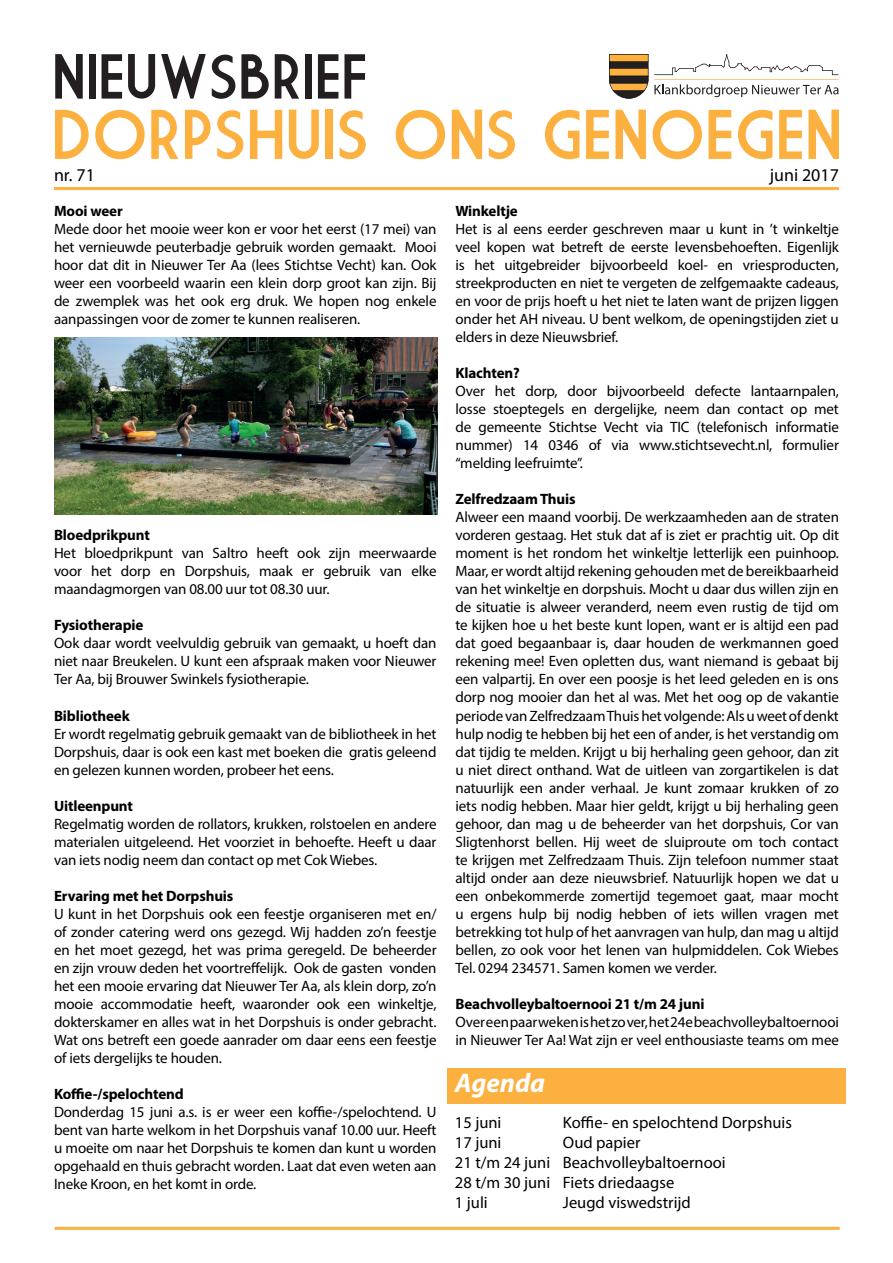
<style>
.page{position:relative;width:893px;height:1263px;background:#fff}
.page>*{position:absolute;margin:0;border:0;box-sizing:border-box;transform-origin:0 0}
.t1{font:italic 700 27px "Myriad Pro";color:#fff}
.t2{font:18px "Myriad Pro";color:#000}
.t3{font:16.5px/19.8px "Myriad Pro";color:#000}
.t4{font:15px/18px "Myriad Pro";letter-spacing:-.01em;color:#000;text-align:justify}
.t5{font:700 15px "Myriad Pro";letter-spacing:-.01em;color:#000}
</style>
<div class="page">
<div style="left:447px;top:1068px;width:399px;height:35px;background:#fbb03f"></div>
<hr style="left:54px;top:187px;width:785px;height:3px;background:#fbb03f">
<hr style="left:55px;top:1227px;width:785px;height:3px;background:#fbb03f">
<svg style="left:55px;top:54px;width:28px;height:45px"></svg>
<div style="left:89px;top:54px;width:6px;height:45px;background:#231f20"></div>
<svg style="left:102px;top:54px;width:20px;height:45px"></svg>
<svg style="left:128px;top:54px;width:27px;height:45px"></svg>
<svg style="left:161px;top:54px;width:45px;height:45px"></svg>
<svg style="left:212px;top:55px;width:23px;height:44px"></svg>
<svg style="left:241px;top:54px;width:28px;height:45px"></svg>
<svg style="left:275px;top:54px;width:24px;height:45px"></svg>
<div style="left:305px;top:54px;width:7px;height:45px;background:#231f20"></div>
<svg style="left:318px;top:54px;width:20px;height:45px"></svg>
<svg style="left:344px;top:54px;width:21px;height:45px"></svg>
<svg style="left:55px;top:110px;width:34px;height:49px"></svg>
<svg style="left:95px;top:110px;width:50px;height:49px"></svg>
<svg style="left:151px;top:110px;width:27px;height:49px"></svg>
<svg style="left:185px;top:110px;width:26px;height:49px"></svg>
<svg style="left:217px;top:110px;width:26px;height:49px"></svg>
<svg style="left:250px;top:110px;width:32px;height:49px"></svg>
<svg style="left:289px;top:110px;width:30px;height:49px"></svg>
<div style="left:325px;top:110px;width:8px;height:49px;background:#fbb03f"></div>
<svg style="left:340px;top:110px;width:26px;height:49px"></svg>
<svg style="left:396px;top:110px;width:49px;height:49px"></svg>
<svg style="left:452px;top:110px;width:30px;height:49px"></svg>
<svg style="left:489px;top:110px;width:26px;height:49px"></svg>
<svg style="left:545px;top:110px;width:34px;height:49px"></svg>
<svg style="left:586px;top:110px;width:23px;height:49px"></svg>
<svg style="left:615px;top:110px;width:31px;height:49px"></svg>
<svg style="left:653px;top:110px;width:49px;height:49px"></svg>
<svg style="left:709px;top:110px;width:22px;height:49px"></svg>
<svg style="left:738px;top:110px;width:34px;height:49px"></svg>
<svg style="left:779px;top:110px;width:23px;height:49px"></svg>
<svg style="left:808px;top:110px;width:31px;height:49px"></svg>
<svg style="left:609px;top:54px;width:230px;height:45px"></svg>
<img style="left:54px;top:337px;width:383px;height:177px">
<p class="t2" style="left:54px;top:164px;width:42px">nr. 71</p>
<p class="t2" style="left:770px;top:164px;width:71px">juni 2017</p>
<p class="t5" style="left:54px;top:202px;width:70px">Mooi weer</p>
<p class="t4" style="left:54px;top:220px;width:384px">Mede door het mooie weer kon er voor het eerst (17 mei) van het vernieuwde peuterbadje gebruik worden gemaakt. Mooi hoor dat dit in Nieuwer Ter Aa (lees Stichtse Vecht) kan. Ook weer een voorbeeld waarin een klein dorp groot kan zijn. Bij de zwemplek was het ook erg druk. We hopen nog enkele aanpassingen voor de zomer te kunnen realiseren.</p>
<p class="t5" style="left:455px;top:202px;width:64px">Winkeltje</p>
<p class="t4" style="left:455px;top:220px;width:385px">Het is al eens eerder geschreven maar u kunt in ’t winkeltje veel kopen wat betreft de eerste levensbehoeften. Eigenlijk is het uitgebreider bijvoorbeeld koel- en vriesproducten, streekproducten en niet te vergeten de zelfgemaakte cadeaus, en voor de prijs hoeft u het niet te laten want de prijzen liggen onder het AH niveau. U bent welkom, de openingstijden ziet u elders in deze Nieuwsbrief.</p>
<p class="t5" style="left:455px;top:364px;width:66px">Klachten?</p>
<p class="t4" style="left:455px;top:382px;width:385px">Over het dorp, door bijvoorbeeld defecte lantaarnpalen, losse stoeptegels en dergelijke, neem dan contact op met de gemeente Stichtse Vecht via TIC (telefonisch informatie nummer) 14 0346 of via www.stichtsevecht.nl, formulier “melding leefruimte”.</p>
<p class="t5" style="left:455px;top:490px;width:122px">Zelfredzaam Thuis</p>
<p class="t4" style="left:455px;top:508px;width:385px">Alweer een maand voorbij. De werkzaamheden aan de straten vorderen gestaag. Het stuk dat af is ziet er prachtig uit. Op dit moment is het rondom het winkeltje letterlijk een puinhoop.<br>Maar, er wordt altijd rekening gehouden met de bereikbaarheid van het winkeltje en dorpshuis. Mocht u daar dus willen zijn en de situatie is alweer veranderd, neem even rustig de tijd om te kijken hoe u het beste kunt lopen, want er is altijd een pad dat goed begaanbaar is, daar houden de werkmannen goed rekening mee! Even opletten dus, want niemand is gebaat bij een valpartij. En over een poosje is het leed geleden en is ons dorp nog mooier dan het al was. Met het oog op de vakantie periode van Zelfredzaam Thuis het volgende: Als u weet of denkt hulp nodig te hebben bij het een of ander, is het verstandig om dat tijdig te melden. Krijgt u bij herhaling geen gehoor, dan zit u niet direct onthand. Wat de uitleen van zorgartikelen is dat natuurlijk een ander verhaal. Je kunt zomaar krukken of zo iets nodig hebben. Maar hier geldt, krijgt u bij herhaling geen gehoor, dan mag u de beheerder van het dorpshuis, Cor van Sligtenhorst bellen. Hij weet de sluiproute om toch contact te krijgen met Zelfredzaam Thuis. Zijn telefoon nummer staat altijd onder aan deze nieuwsbrief. Natuurlijk hopen we dat u een onbekommerde zomertijd tegemoet gaat, maar mocht u ergens hulp bij nodig hebben of iets willen vragen met betrekking tot hulp of het aanvragen van hulp, dan mag u altijd bellen, zo ook voor het lenen van hulpmiddelen. Cok Wiebes Tel. 0294 234571. Samen komen we verder.</p>
<p class="t5" style="left:455px;top:994px;width:250px">Beachvolleybaltoernooi 21 t/m 24 juni</p>
<p class="t4" style="left:455px;top:1012px;width:385px">Over een paar weken is het zo ver, het 24e beachvolleybaltoernooi in Nieuwer Ter Aa! Wat zijn er veel enthousiaste teams om mee</p>
<p class="t5" style="left:54px;top:526px;width:97px">Bloedprikpunt</p>
<p class="t4" style="left:54px;top:544px;width:384px">Het bloedprikpunt van Saltro heeft ook zijn meerwaarde voor het dorp en Dorpshuis, maak er gebruik van elke maandagmorgen van 08.00 uur tot 08.30 uur.</p>
<p class="t5" style="left:54px;top:616px;width:91px">Fysiotherapie</p>
<p class="t4" style="left:54px;top:634px;width:384px">Ook daar wordt veelvuldig gebruik van gemaakt, u hoeft dan niet naar Breukelen. U kunt een afspraak maken voor Nieuwer Ter Aa, bij Brouwer Swinkels fysiotherapie.</p>
<p class="t5" style="left:54px;top:706px;width:77px">Bibliotheek</p>
<p class="t4" style="left:54px;top:724px;width:384px">Er wordt regelmatig gebruik gemaakt van de bibliotheek in het Dorpshuis, daar is ook een kast met boeken die gratis geleend en gelezen kunnen worden, probeer het eens.</p>
<p class="t5" style="left:54px;top:796px;width:81px">Uitleenpunt</p>
<p class="t4" style="left:54px;top:814px;width:384px">Regelmatig worden de rollators, krukken, rolstoelen en andere materialen uitgeleend. Het voorziet in behoefte. Heeft u daar van iets nodig neem dan contact op met Cok Wiebes.</p>
<p class="t5" style="left:54px;top:886px;width:181px">Ervaring met het Dorpshuis</p>
<p class="t4" style="left:54px;top:904px;width:384px">U kunt in het Dorpshuis ook een feestje organiseren met en/ of zonder catering werd ons gezegd. Wij hadden zo’n feestje en het moet gezegd, het was prima geregeld. De beheerder en zijn vrouw deden het voortreffelijk. Ook de gasten vonden het een mooie ervaring dat Nieuwer Ter Aa, als klein dorp, zo’n mooie accommodatie heeft, waaronder ook een winkeltje, dokterskamer en alles wat in het Dorpshuis is onder gebracht.<br>Wat ons betreft een goede aanrader om daar eens een feestje of iets dergelijks te houden.</p>
<p class="t5" style="left:54px;top:1084px;width:131px">Koffie-/spelochtend</p>
<p class="t4" style="left:54px;top:1102px;width:384px">Donderdag 15 juni a.s. is er weer een koffie-/spelochtend. U bent van harte welkom in het Dorpshuis vanaf 10.00 uur. Heeft u moeite om naar het Dorpshuis te komen dan kunt u worden opgehaald en thuis gebracht worden. Laat dat even weten aan Ineke Kroon, en het komt in orde.</p>
<h1 class="t1" style="left:455px;top:1065px;width:92px">Agenda</h1>
<p class="t3" style="left:455px;top:1113px;width:48px">15 juni</p>
<p class="t3" style="left:563px;top:1113px;width:231px">Koffie- en spelochtend Dorpshuis</p>
<p class="t3" style="left:455px;top:1132px;width:48px">17 juni</p>
<p class="t3" style="left:455px;top:1132px;width:272px;text-indent:108px">Oud papier<br>21 t/m 24 juni Beachvolleybaltoernooi<br>28 t/m 30 juni Fiets driedaagse<br>1 juli</p>
<p class="t3" style="left:563px;top:1192px;width:130px">Jeugd viswedstrijd</p>
</div>
